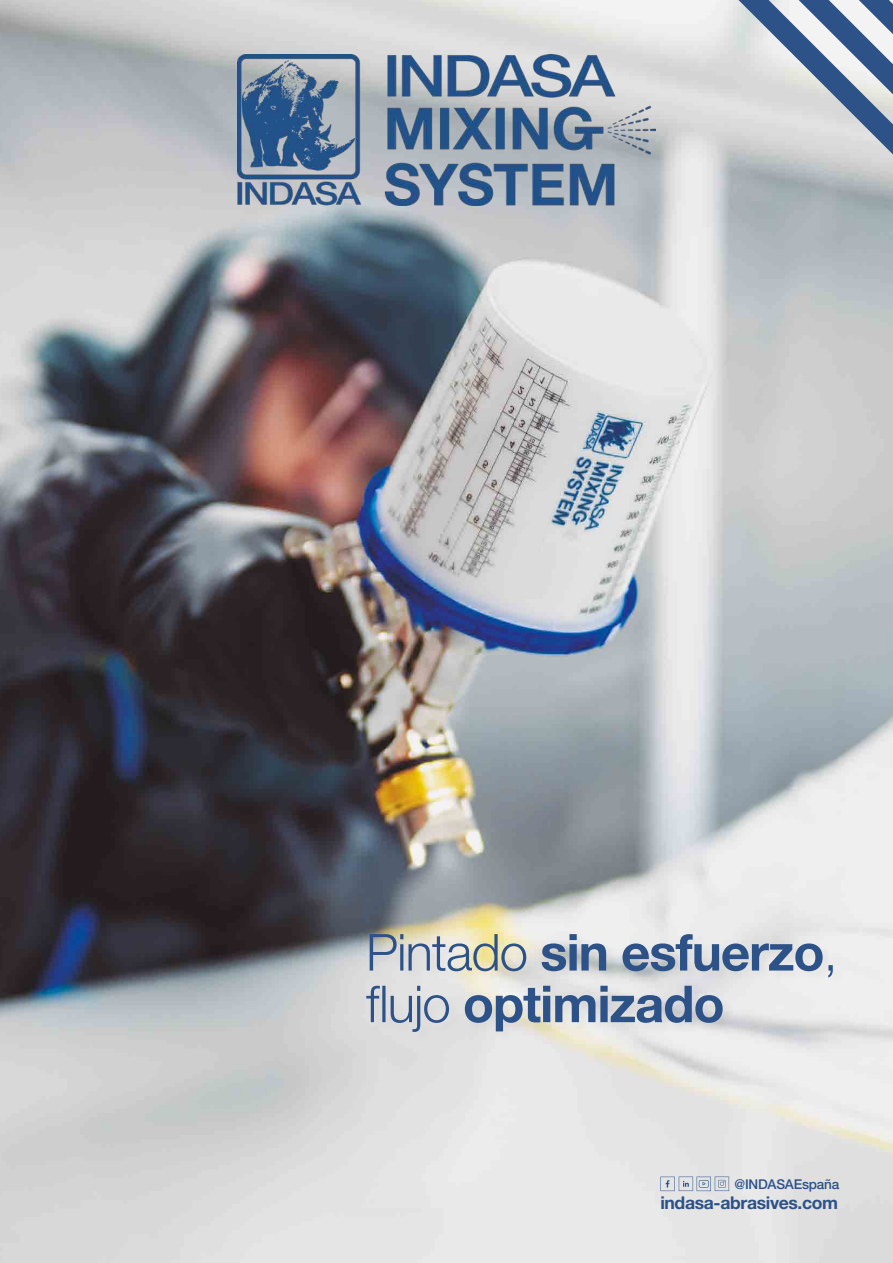
<style>
.page{position:relative;width:893px;height:1263px;background:#fff}
.page>*{position:absolute;margin:0;border:0;box-sizing:border-box;transform-origin:0 0}
.t1{font:700 51px/51.6px "Helvetica Neue LT Pro";letter-spacing:-.02em;color:#2c5288}
.t2{font:700 17.55px "Helvetica Neue LT Pro";letter-spacing:-.02em;color:#2c5288}
.Texto{font:500 13.5px "Helvetica Neue LT Pro";letter-spacing:-.015em;color:#2c5288}
.s1{font-weight:300}
</style>
<div class="page">
<img style="left:0;top:0;width:893px;height:1263px">
<div style="left:364px;top:932px;width:483px;height:114px;background:#000;opacity:.05"></div>
<svg style="left:738px;top:0;width:155px;height:154px"></svg>
<svg style="left:660px;top:1176px;width:69px;height:15px"></svg>
<img style="left:237px;top:54px;width:419px;height:152px">
<p class="t1" style="left:366px;top:925px;width:473px"><span class="s1">Pintado</span> sin esfuerzo<span class="s1">, flujo</span> optimizado</p>
<p class="Texto" style="left:734px;top:1176px;width:106px">@INDASAEspaña</p>
<p class="t2" style="left:660px;top:1192px;width:179px">indasa-abrasives.com</p>
</div>
